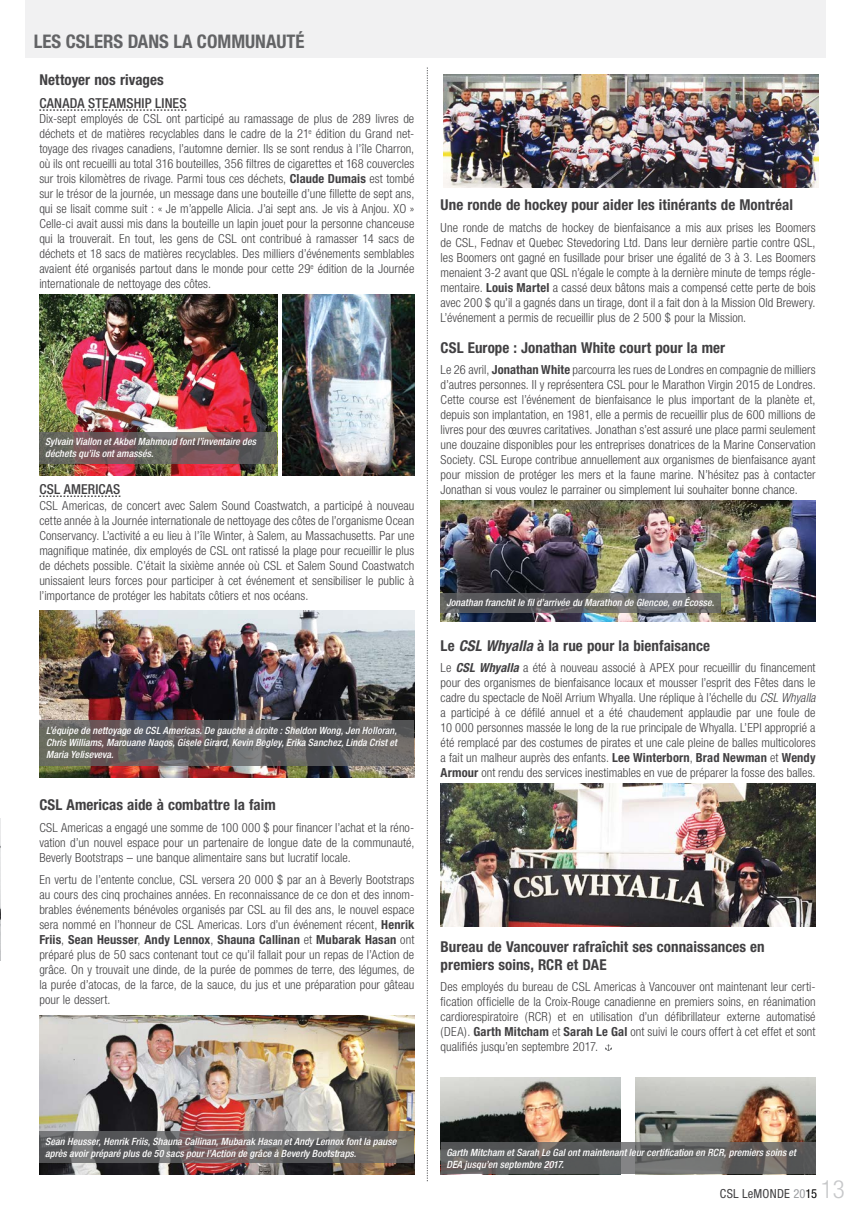
<style>
.page{position:relative;width:855px;height:1215px;background:#fff}
.page>*{position:absolute;margin:0;border:0;box-sizing:border-box;transform-origin:0 0}
.t1{font:700 condensed 18.75px "Helvetica Neue";color:#636466}
.t2{font:700 condensed 15px/18px "Helvetica Neue";letter-spacing:.005em;color:#414042}
.t3{font:500 condensed 13.75px "Helvetica Neue";letter-spacing:.015em;color:#414042}
.t4{font:300 condensed 12.5px/15px "Helvetica Neue";letter-spacing:.005em;color:#414042;text-align:justify}
.t5{font:condensed 12.5px "Helvetica Neue";letter-spacing:.015em;color:#414042}
.t6{font:italic 500 condensed 10px/12px "Helvetica Neue";letter-spacing:.01em;color:#fff}
.s1{font-weight:700}
.s2{font-style:italic}
.s3{font-weight:700;font-style:italic}
.s4{color:#9d9fa2}
.s5{color:#000}
.s6{font-weight:300;font-size:25px;color:#c7c8ca}
</style>
<div class="page">
<div style="left:26px;top:0;width:800px;height:58px;background:#f1f1f2"></div>
<svg style="left:39px;top:110px;width:148px;height:1px"></svg>
<svg style="left:39px;top:496px;width:81px;height:1px"></svg>
<svg style="left:605px;top:1044px;width:7px;height:7px"></svg>
<svg style="left:427px;top:67px;width:1px;height:1114px"></svg>
<img style="left:39px;top:294px;width:238px;height:181px">
<img style="left:39px;top:611px;width:376px;height:167px">
<img style="left:441px;top:1077px;width:180px;height:66px">
<img style="left:636px;top:1077px;width:180px;height:66px">
<img style="left:441px;top:501px;width:375px;height:121px">
<img style="left:441px;top:784px;width:375px;height:142px">
<img style="left:443px;top:74px;width:375px;height:114px">
<img style="left:39px;top:1015px;width:376px;height:159px">
<svg style="left:39px;top:432px;width:238px;height:31px;background:#6e5e5d"></svg>
<svg style="left:39px;top:720px;width:375px;height:46px;background:#626060"></svg>
<svg style="left:441px;top:1143px;width:375px;height:31px;background:#626261"></svg>
<svg style="left:441px;top:593px;width:280px;height:19px;background:#636364"></svg>
<svg style="left:39px;top:1132px;width:375px;height:31px;background:#686363"></svg>
<img style="left:283px;top:294px;width:132px;height:181px">
<img style="left:0;top:818px;width:1px;height:143px">
<h1 class="t1" style="left:34px;top:30px;width:272px">LES CSLERS DANS LA COMMUNAUTÉ</h1>
<p class="t2" style="left:39px;top:70px;width:126px">Nettoyer nos rivages</p>
<p class="t3" style="left:39px;top:94px;width:149px">CANADA STEAMSHIP LINES</p>
<p class="t4" style="left:39px;top:111px;width:377px">Dix-sept employés de CSL ont participé au ramassage de plus de 289 livres de déchets et de matières recyclables dans le cadre de la 21<sup>e</sup> édition du Grand net&shy;toyage des rivages canadiens, l’automne dernier. Ils se sont rendus à l’île Charron, où ils ont recueilli au total 316 bouteilles, 356 filtres de cigarettes et 168 couvercles sur trois kilomètres de rivage. Parmi tous ces déchets, <span class="s1">Claude Dumais</span> est tombé sur le trésor de la journée, un message dans une bouteille d’une fillette de sept ans, qui se lisait comme suit : « Je m’appelle Alicia. J’ai sept ans. Je vis à Anjou. XO » Celle-ci avait aussi mis dans la bouteille un lapin jouet pour la personne chanceuse qui la trouverait. En tout, les gens de CSL ont contribué à ramasser 14 sacs de déchets et 18 sacs de matières recyclables. Des milliers d’événements semblables avaient été organisés partout dans le monde pour cette 29<sup>e</sup> édition de la Journée internationale de nettoyage des côtes.</p>
<p class="t6" style="left:45px;top:436px;width:212px">Sylvain Viallon et Akbel Mahmoud font l’inventaire des déchets qu’ils ont amassés.</p>
<p class="t3" style="left:39px;top:481px;width:83px">CSL AMERICAS</p>
<p class="t4" style="left:39px;top:498px;width:377px">CSL Americas, de concert avec Salem Sound Coastwatch, a participé à nouveau cette année à la Journée internationale de nettoyage des côtes de l’organisme Ocean Conservancy. L’activité a eu lieu à l’île Winter, à Salem, au Massachusetts. Par une magnifique matinée, dix employés de CSL ont ratissé la plage pour recueillir le plus de déchets possible. C’était la sixième année où CSL et Salem Sound Coastwatch unissaient leurs forces pour participer à cet événement et sensibiliser le public à l’importance de protéger les habitats côtiers et nos océans.</p>
<p class="t6" style="left:46px;top:724px;width:352px;text-align:justify">L’équipe de nettoyage de CSL Americas. De gauche à droite : Sheldon Wong, Jen Holloran, Chris Williams, Marouane Naqos, Gisele Girard, Kevin Begley, Erika Sanchez, Linda Crist et Maria Yeliseveva.</p>
<p class="t2" style="left:39px;top:796px;width:238px">CSL Americas aide à combattre la faim</p>
<p class="t4" style="left:39px;top:820px;width:377px">CSL Americas a engagé une somme de 100 000 $ pour financer l’achat et la réno&shy;vation d’un nouvel espace pour un partenaire de longue date de la communauté, Beverly Bootstraps – une banque alimentaire sans but lucratif locale.</p>
<p class="t4" style="left:39px;top:872px;width:377px">En vertu de l’entente conclue, CSL versera 20 000 $ par an à Beverly Bootstraps au cours des cinq prochaines années. En reconnaissance de ce don et des innom&shy;brables événements bénévoles organisés par CSL au fil des ans, le nouvel espace sera nommé en l’honneur de CSL Americas. Lors d’un événement récent, <span class="s1">Henrik Friis</span>, <span class="s1">Sean Heusser</span>, <span class="s1">Andy Lennox</span>, <span class="s1">Shauna Callinan</span> et <span class="s1">Mubarak Hasan</span> ont préparé plus de 50 sacs contenant tout ce qu’il fallait pour un repas de l’Action de grâce. On y trouvait une dinde, de la purée de pommes de terre, des légumes, de la purée d’atocas, de la farce, de la sauce, du jus et une préparation pour gâteau pour le dessert.</p>
<p class="t2" style="left:441px;top:196px;width:354px">Une ronde de hockey pour aider les itinérants de Montréal</p>
<p class="t4" style="left:441px;top:220px;width:377px">Une ronde de matchs de hockey de bienfaisance a mis aux prises les Boomers de CSL, Fednav et Quebec Stevedoring Ltd. Dans leur dernière partie contre QSL, les Boomers ont gagné en fusillade pour briser une égalité de 3 à 3. Les Boomers menaient 3-2 avant que QSL n’égale le compte à la dernière minute de temps régle&shy;mentaire. <span class="s1">Louis Martel</span> a cassé deux bâtons mais a compensé cette perte de bois avec 200 $ qu’il a gagnés dans un tirage, dont il a fait don à la Mission Old Brewery.<br>L’événement a permis de recueillir plus de 2 500 $ pour la Mission.</p>
<p class="t2" style="left:441px;top:338px;width:286px">CSL Europe : Jonathan White court pour la mer</p>
<p class="t4" style="left:441px;top:362px;width:377px">Le 26 avril, <span class="s1">Jonathan White</span> parcourra les rues de Londres en compagnie de milliers d’autres personnes. Il y représentera CSL pour le Marathon Virgin 2015 de Londres.<br>Cette course est l’événement de bienfaisance le plus important de la planète et, depuis son implantation, en 1981, elle a permis de recueillir plus de 600 millions de livres pour des œuvres caritatives. Jonathan s’est assuré une place parmi seulement une douzaine disponibles pour les entreprises donatrices de la Marine Conservation Society. CSL Europe contribue annuellement aux organismes de bienfaisance ayant pour mission de protéger les mers et la faune marine. N’hésitez pas à contacter Jonathan si vous voulez le parrainer ou simplement lui souhaiter bonne chance.</p>
<p class="t6" style="left:446px;top:597px;width:269px">Jonathan franchit le fil d’arrivée du Marathon de Glencoe, en Écosse.</p>
<p class="t2" style="left:441px;top:636px;width:271px">Le <span class="s2">CSL Whyalla</span> à la rue pour la bienfaisance</p>
<p class="t4" style="left:441px;top:660px;width:377px">Le <span class="s3">CSL Whyalla</span> a été à nouveau associé à APEX pour recueillir du financement pour des organismes de bienfaisance locaux et mousser l’esprit des Fêtes dans le cadre du spectacle de Noël Arrium Whyalla. Une réplique à l’échelle du <span class="s2">CSL Whyalla </span>a participé à ce défilé annuel et a été chaudement applaudie par une foule de 10 000 personnes massée le long de la rue principale de Whyalla. L’EPI approprié a été remplacé par des costumes de pirates et une cale pleine de balles multicolores a fait un malheur auprès des enfants. <span class="s1">Lee Winterborn</span>, <span class="s1">Brad Newman</span> et <span class="s1">Wendy Armour</span> ont rendu des services inestimables en vue de préparer la fosse des balles.</p>
<p class="t2" style="left:441px;top:937px;width:326px">Bureau de Vancouver rafraîchit ses connaissances en premiers soins, RCR et DAE</p>
<p class="t4" style="left:441px;top:979px;width:377px">Des employés du bureau de CSL Americas à Vancouver ont maintenant leur certi&shy;fication officielle de la Croix-Rouge canadienne en premiers soins, en réanimation cardiorespiratoire (RCR) et en utilisation d’un défibrillateur externe automatisé (DEA). <span class="s1">Garth Mitcham</span> et <span class="s1">Sarah Le Gal</span> ont suivi le cours offert à cet effet et sont qualifiés jusqu’en septembre 2017.</p>
<p class="t6" style="left:45px;top:1135px;width:353px">Sean Heusser, Henrik Friis, Shauna Callinan, Mubarak Hasan et Andy Lennox font la pause après avoir préparé plus de 50 sacs pour l’Action de grâce à Beverly Bootstraps.</p>
<p class="t6" style="left:446px;top:1146px;width:351px">Garth Mitcham et Sarah Le Gal ont maintenant leur certification en RCR, premiers soins et<br>DEA jusqu’en septembre 2017.</p>
<p class="t5" style="left:720px;top:1186px;width:127px">CSL LeMONDE <span class="s4">20</span><span class="s5">15</span> <span class="s6">13</span></p>
</div>
